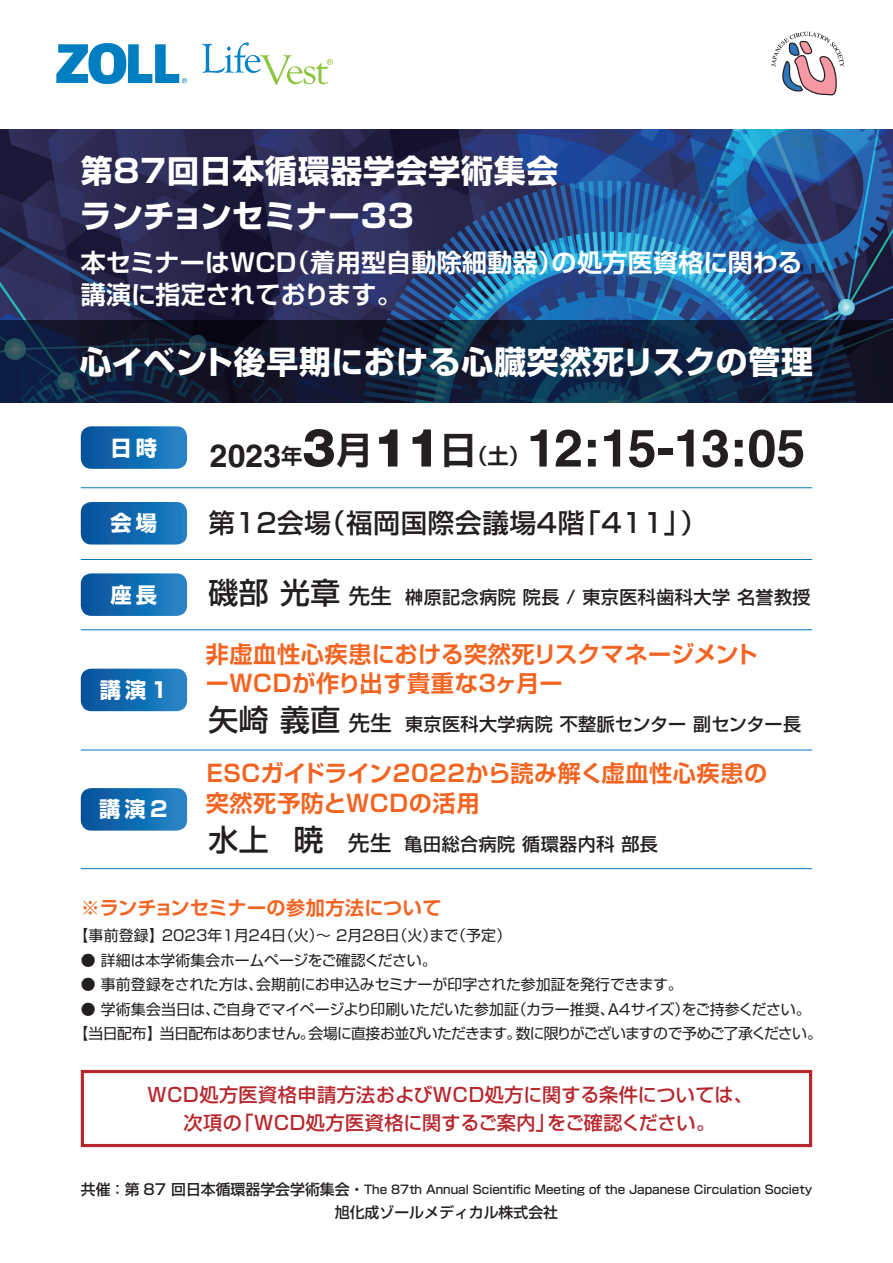
<style>
.page{position:relative;width:893px;height:1263px;background:#fff}
.page>*{position:absolute;margin:0;border:0;box-sizing:border-box;transform-origin:0 0}
.t1{font:700 52.05px "Helvetica LT Std";letter-spacing:-.035em;color:#231f20}
.t2{font:700 31.95px/44.7px "Shin Go Pro";letter-spacing:.025em;color:#fff}
.t3{font:700 31.95px "Helvetica LT Std";color:#231f20}
.t4{font:500 29.7px "Shin Go Pro";color:#231f20}
.t5{font:500 26.55px "Shin Go Pro";letter-spacing:.025em;color:#231f20}
.t6{font:700 25.05px/32px "Shin Go Pro De";letter-spacing:.015em;color:#fff}
.t7{font:700 23.1px/29.7px "Shin Go Pro De";letter-spacing:.025em;color:#f36421}
.t8{font:700 21.3px "Shin Go Pro";letter-spacing:.2em;color:#fff}
.t9{font:500 19.2px/27.6px "Shin Go Pro";letter-spacing:.025em;color:#b7282e;text-align:center}
.t10{font:700 19.2px "Shin Go Pro De";letter-spacing:.01em;color:#f36421}
.t11{font:500 18px "Shin Go Pro";letter-spacing:.025em;color:#231f20}
.t12{font:14.85px/24.5px "Shin Go Pro";letter-spacing:-.02em;color:#231f20;text-align:center}
.t13{font:14.85px "Shin Go Pro";letter-spacing:.01em;color:#231f20}
.t14{font:500 14.85px "Shin Go Pro";color:#231f20}
.t15{font:500 11.85px "Shin Go Pro";color:#231f20}
.s1{font-family:"Helvetica Neue";font-weight:800;font-size:53.1px}
.s2{font-family:"Shin Go Pro De";font-size:37.2px}
.s3{font-family:"Shin Go Pro De";font-size:21.3px}
.s4{font-size:21.3px}
.s5{font-size:29.7px}
.s6{font-size:14.85px}
</style>
<div class="page">
<svg style="left:56px;top:43px;width:131px;height:41px"></svg>
<svg style="left:202px;top:43px;width:131px;height:42px"></svg>
<img style="left:0;top:130px;width:893px;height:190px">
<svg style="left:0;top:320px;width:893px;height:83px;background:#10213b"></svg>
<svg style="left:81px;top:426px;width:106px;height:43px;background:#1a70b3"></svg>
<svg style="left:81px;top:573px;width:106px;height:43px;background:#1a70b3"></svg>
<svg style="left:81px;top:502px;width:106px;height:42px;background:#146aaf"></svg>
<hr style="left:81px;top:629px;width:731px;height:1px;background:#0077bd">
<hr style="left:81px;top:750px;width:731px;height:1px;background:#0077bd">
<hr style="left:81px;top:868px;width:731px;height:1px;background:#0077bd">
<hr style="left:81px;top:487px;width:731px;height:1px;background:#0077bd">
<hr style="left:81px;top:559px;width:731px;height:1px;background:#0077bd">
<svg style="left:81px;top:669px;width:106px;height:42px;background:#176eb2"></svg>
<svg style="left:81px;top:788px;width:106px;height:43px;background:#1a70b3"></svg>
<svg style="left:771px;top:32px;width:73px;height:63px"></svg>
<svg style="left:80px;top:1069px;width:733px;height:79px"></svg>
<h2 class="t2" style="left:80px;top:145px;width:480px">第87回日本循環器学会学術集会ランチョンセミナー33</h2>
<h3 class="t6" style="left:81px;top:244px;width:723px">本セミナーはWCD（着用型自動除細動器）の処方医資格に関わる講演に指定されております。</h3>
<h2 class="t2" style="left:80px;top:336px;width:735px">心イベント後早期における心臓突然死リスクの管理</h2>
<h1 class="t1" style="left:302px;top:416px;width:504px"><span class="s1">3</span><span class="s2">月</span><span class="s1">11</span><span class="s2">日</span><span class="s3">（土）</span>12:15-13:05</h1>
<h3 class="t8" style="left:110px;top:431px;width:48px">日時</h3>
<h2 class="t3" style="left:210px;top:436px;width:94px">2023<span class="s3">年</span></h2>
<h3 class="t8" style="left:110px;top:506px;width:48px">会場</h3>
<h3 class="t8" style="left:110px;top:578px;width:48px">座長</h3>
<h3 class="t8" style="left:100px;top:673px;width:72px">講演１</h3>
<h3 class="t8" style="left:99px;top:792px;width:70px">講演2</h3>
<h3 class="t5" style="left:208px;top:501px;width:500px">第12会場（福岡国際会議場4階「411」）</h3>
<h3 class="t4" style="left:208px;top:569px;width:185px">磯部 光章 <span class="s4">先生</span></h3>
<p class="t11" style="left:405px;top:583px;width:407px">榊原記念病院 院長 / 東京医科歯科大学 名誉教授</p>
<h3 class="t7" style="left:206px;top:636px;width:554px">非虚血性心疾患における突然死リスクマネージメントーWCDが作り出す貴重な3ヶ月ー</h3>
<p class="t11" style="left:208px;top:710px;width:594px"><span class="s5">矢崎 義直</span> <span class="s4">先生</span> 東京医科大学病院 不整脈センター 副センター長</p>
<h3 class="t7" style="left:206px;top:756px;width:563px">ESCガイドライン2022から読み解く虚血性心疾患の突然死予防とWCDの活用</h3>
<p class="t11" style="left:208px;top:829px;width:451px"><span class="s5">水上 暁</span> <span class="s4">先生</span> 亀田総合病院 循環器内科 部長</p>
<p class="t10" style="left:81px;top:892px;width:362px">※ランチョンセミナーの参加方法について</p>
<p class="t13" style="left:73px;top:923px;width:439px">【事前登録】2023年1月24日（火）～ 2月28日（火）まで（予定）</p>
<p class="t12" style="left:81px;top:946px;width:357px">● 詳細は本学術集会ホームページをご確認ください。</p>
<p class="t12" style="left:81px;top:970px;width:603px">● 事前登録をされた方は、会期前にお申込みセミナーが印字された参加証を発行できます。</p>
<p class="t12" style="left:73px;top:995px;width:750px">● 学術集会当日は、ご自身でマイページより印刷いただいた参加証（カラー推奨、A4サイズ）をご持参ください。<br>【当日配布】当日配布はありません。会場に直接お並びいただきます。数に限りがございますので予めご了承ください。</p>
<p class="t9" style="left:148px;top:1078px;width:607px">WCD処方医資格申請方法およびWCD処方に関する条件については、次項の「WCD処方医資格に関するご案内」をご確認ください。</p>
<p class="t15" style="left:81px;top:1180px;width:733px"><span class="s6">共催：第 87 回日本循環器学会学術集会・</span>The 87th Annual Scientific Meeting of the Japanese Circulation Society</p>
<p class="t14" style="left:335px;top:1200px;width:225px">旭化成ゾールメディカル株式会社</p>
</div>
